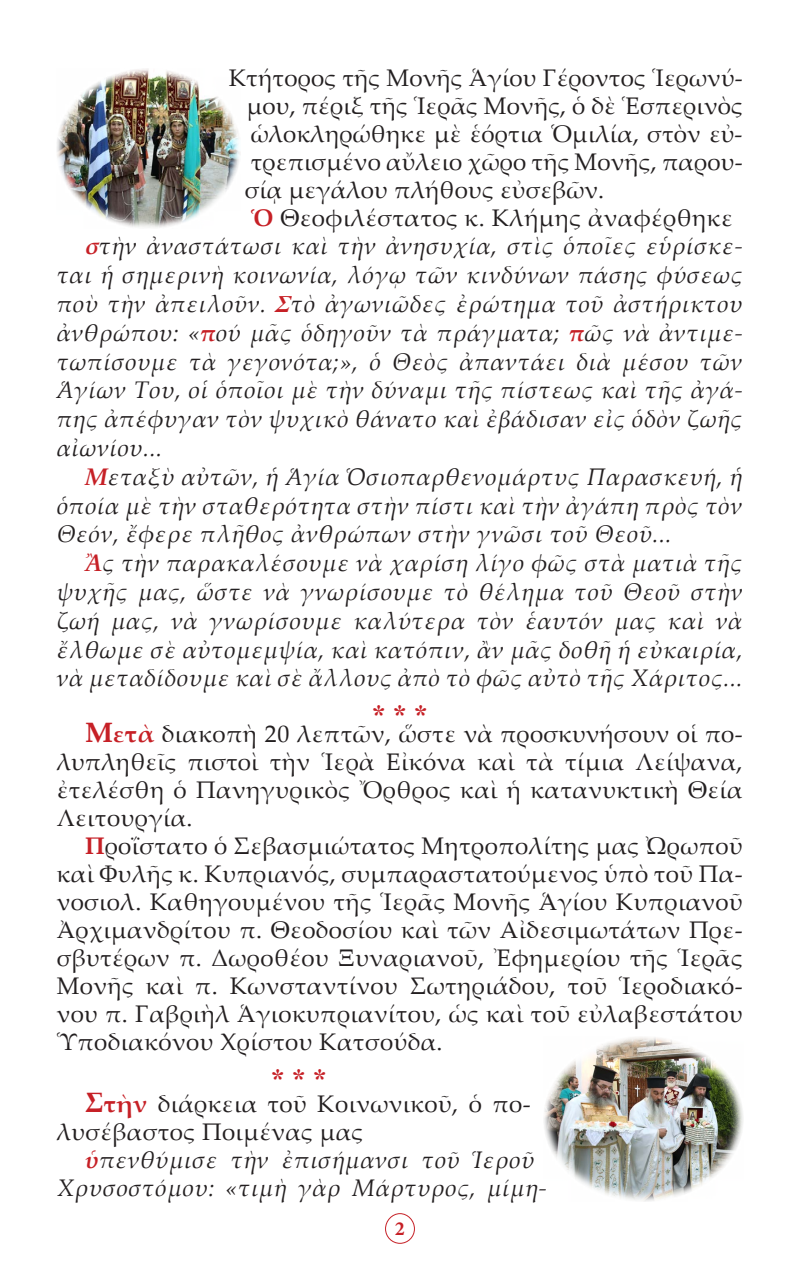
<style>
.page{position:relative;width:800px;height:1270px;background:#fff}
.page>*{position:absolute;margin:0;border:0;box-sizing:border-box;transform-origin:0 0}
.t1{font:28px "CTOS New Times Bold Test 1";color:#c62026}
.t2{font:italic 24px/28.8px "Palatino Linotype";letter-spacing:.02em;color:#231f20;text-align:justify}
.t3{font:24px/28px "Palatino Linotype";letter-spacing:.02em;color:#231f20;text-align:justify}
.t4{font:700 20px "Minion Pro";color:#c62026}
.s1{font-weight:700;color:#c62026}
.s2{font-family:"CTOS New Times Bold Italic Test 1";font-style:normal;color:#c62026}
.s3{font-weight:700;font-size:28px;color:#c62026}
</style>
<div class="page">
<div style="left:385px;top:1213px;width:30px;height:31px;border:1px solid #c62026;border-radius:50%"></div>
<img style="left:57px;top:69px;width:183px;height:159px">
<img style="left:544px;top:1037px;width:199px;height:165px">
<p class="t3" style="left:245px;top:63px;width:500px;text-indent:-16px">Κτήτορος τῆς Μονῆς Ἁγίου Γέροντος Ἱερωνύ&shy;μου, πέριξ τῆς Ἱερᾶς Μονῆς, ὁ δὲ Ἑσπερινὸς ὡλοκληρώθηκε μὲ ἑόρτια Ὁμιλία, στὸν εὐ&shy;τρεπισμένο αὔλειο χῶρο τῆς Μονῆς, παρου&shy;σίᾳ μεγάλου πλήθους εὐσεβῶν.</p>
<p class="t3" style="left:251px;top:203px;width:483px"><span class="s1">Ὁ</span> Θεοφιλέστατος κ. Κλήμης ἀναφέρθηκε</p>
<p class="t2" style="left:57px;top:231px;width:687px;text-indent:28px"><span class="s1">σ</span>τὴν ἀναστάτωσι καὶ τὴν ἀνησυχία, στὶς ὁποῖες εὑρίσκε&shy;ται ἡ σημερινὴ κοινωνία, λόγῳ τῶν κινδύνων πάσης φύσεως ποὺ τὴν ἀπειλοῦν. <span class="s2">Σ</span>τὸ ἀγωνιῶδες ἐρώτημα τοῦ ἀστήρικτου ἀνθρώπου: «<span class="s1">π</span>ού μᾶς ὁδηγοῦν τὰ πράγματα; <span class="s1">π</span>ῶς νὰ ἀντιμε&shy;τωπίσουμε τὰ γεγονότα;», ὁ Θεὸς ἀπαντάει διὰ μέσου τῶν Ἁγίων Του, οἱ ὁποῖοι μὲ τὴν δύναμι τῆς πίστεως καὶ τῆς ἀγά&shy;πης ἀπέφυγαν τὸν ψυχικὸ θάνατο καὶ ἐβάδισαν εἰς ὁδὸν ζωῆς αἰωνίου...</p>
<p class="t2" style="left:57px;top:461px;width:687px;text-indent:28px"><span class="s1">Μ</span>εταξὺ αὐτῶν, ἡ Ἁγία Ὁσιοπαρθενομάρτυς Παρασκευή, ἡ ὁποία μὲ τὴν σταθερότητα στὴν πίστι καὶ τὴν ἀγάπη πρὸς τὸν Θεόν, ἔφερε πλῆθος ἀνθρώπων στὴν γνῶσι τοῦ Θεοῦ...</p>
<p class="t2" style="left:57px;top:548px;width:687px;text-indent:28px"><span class="s1">Ἂ</span>ς τὴν παρακαλέσουμε νὰ χαρίση λίγο φῶς στὰ ματιὰ τῆς ψυχῆς μας, ὥστε νὰ γνωρίσουμε τὸ θέλημα τοῦ Θεοῦ στὴν ζωή μας, νὰ γνωρίσουμε καλύτερα τὸν ἑαυτόν μας καὶ νὰ ἔλθωμε σὲ αὐτομεμψία, καὶ κατόπιν, ἂν μᾶς δοθῆ ἡ εὐκαιρία, νὰ μεταδίδουμε καὶ σὲ ἄλλους ἀπὸ τὸ φῶς αὐτὸ τῆς Χάριτος...</p>
<p class="t1" style="left:372px;top:700px;width:57px">* * *</p>
<p class="t3" style="left:57px;top:719px;width:687px;text-indent:28px"><span class="s3">Μ</span><span class="s1">ετὰ</span> διακοπὴ 20 λεπτῶν, ὥστε νὰ προσκυνήσουν οἱ πο&shy;λυπληθεῖς πιστοὶ τὴν Ἱερὰ Εἰκόνα καὶ τὰ τίμια Λείψανα, ἐτελέσθη ὁ Πανηγυρικὸς Ὄρθρος καὶ ἡ κατανυκτικὴ Θεία Λειτουργία.</p>
<p class="t3" style="left:57px;top:831px;width:688px;text-indent:28px"><span class="s1">Π</span>ροΐστατο ὁ Σεβασμιώτατος Μητροπολίτης μας Ὠρωποῦ καὶ Φυλῆς κ. Κυπριανός, συμπαραστατούμενος ὑπὸ τοῦ Πα&shy;νοσιολ. Καθηγουμένου τῆς Ἱερᾶς Μονῆς Ἁγίου Κυπριανοῦ Ἀρχιμανδρίτου π. Θεοδοσίου καὶ τῶν Αἰδεσιμωτάτων Πρε&shy;σβυτέρων π. Δωροθέου Ξυναριανοῦ, Ἐφημερίου τῆς Ἱερᾶς Μονῆς καὶ π. Κωνσταντίνου Σωτηριάδου, τοῦ Ἱεροδιακό&shy;νου π. Γαβριὴλ Ἁγιοκυπριανίτου, ὡς καὶ τοῦ εὐλαβεστάτου Ὑποδιακόνου Χρίστου Κατσούδα.</p>
<p class="t1" style="left:271px;top:1063px;width:57px">* * *</p>
<p class="t3" style="left:57px;top:1089px;width:475px;text-indent:28px"><span class="s3">Σ</span><span class="s1">τὴν</span> διάρκεια τοῦ Κοινωνικοῦ, ὁ πο&shy;λυσέβαστος Ποιμένας μας</p>
<p class="t2" style="left:57px;top:1145px;width:491px;line-height:28px;text-indent:28px"><span class="s1">ὑ</span>πενθύμισε τὴν ἐπισήμανσι τοῦ Ἱεροῦ<br>Χρυσοστόμου: «τιμὴ γὰρ Μάρτυρος, μίμη-</p>
<p class="t4" style="left:395px;top:1215px;width:11px">2</p>
</div>
